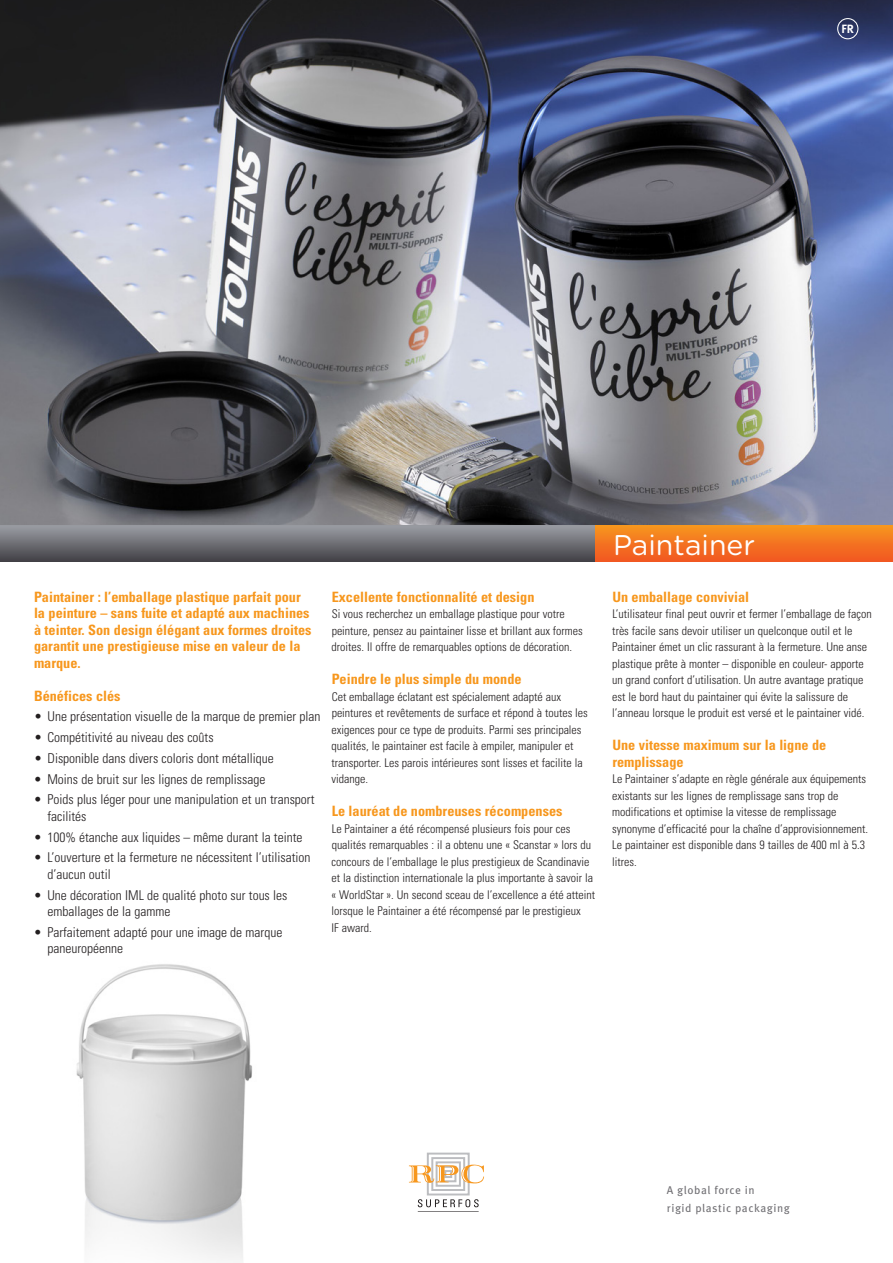
<style>
.page{position:relative;width:893px;height:1263px;background:#fff}
.page>*{position:absolute;margin:0;border:0;box-sizing:border-box;transform-origin:0 0}
.t1{font:28.5px "Gotham Rounded";color:#fff}
.t2{font:700 condensed 14.25px/16.5px "Univers LT Std";color:#f7971d}
.t3{font:300 condensed 13.5px/16.5px "Univers LT Std";color:#231f20}
.t4{font:300 condensed 12px/16.5px "Univers LT Std";color:#231f20}
.t5{font:700 12px "Meta OT";color:#fff}
.t6{font:11.25px/18px "Meta OT";letter-spacing:.045em;color:#717074}
</style>
<div class="page">
<img style="left:0;top:0;width:893px;height:526px">
<img style="left:76px;top:964px;width:176px;height:297px">
<svg style="left:418px;top:1199px;width:61px;height:8px"></svg>
<hr style="left:418px;top:1212px;width:61px;height:1px;background:#231f20">
<div style="left:427px;top:1152px;width:43px;height:43px;border:2px solid #bcbdc0"></div>
<div style="left:431px;top:1157px;width:34px;height:34px;border:2px solid #bcbdc0"></div>
<div style="left:436px;top:1161px;width:25px;height:26px;border:2px solid #bcbdc0"></div>
<svg style="left:409px;top:1165px;width:75px;height:19px"></svg>
<svg style="left:0;top:526px;width:595px;height:35px;background:#6e6e74"></svg>
<svg style="left:595px;top:526px;width:298px;height:35px;background:#f37520"></svg>
<div style="left:837px;top:18px;width:21px;height:21px;border:1px solid #fff;border-radius:50%"></div>
<p class="t5" style="left:841px;top:21px;width:14px">FR</p>
<p class="t2" style="left:34px;top:588px;width:279px">Paintainer : l’emballage plastique parfait pour la peinture – sans fuite et adapté aux machines à teinter. Son design élégant aux formes droites garantit une prestigieuse mise en valeur de la marque.</p>
<p class="t2" style="left:34px;top:687px;width:88px">Bénéfices clés</p>
<p class="t3" style="left:34px;top:708px;width:288px">• Une présentation visuelle de la marque de premier plan</p>
<p class="t3" style="left:34px;top:729px;width:181px">• Compétitivité au niveau des coûts</p>
<p class="t3" style="left:34px;top:750px;width:241px">• Disponible dans divers coloris dont métallique</p>
<p class="t3" style="left:34px;top:771px;width:233px">• Moins de bruit sur les lignes de remplissage</p>
<p class="t3" style="left:47px;top:791px;width:268px;text-indent:-13px">• Poids plus léger pour une manipulation et un transport facilités</p>
<p class="t3" style="left:34px;top:829px;width:270px">• 100% étanche aux liquides – même durant la teinte</p>
<p class="t3" style="left:47px;top:849px;width:264px;text-indent:-13px">• L’ouverture et la fermeture ne nécessitent l’utilisation d’aucun outil</p>
<p class="t3" style="left:47px;top:887px;width:242px;text-indent:-13px">• Une décoration IML de qualité photo sur tous les emballages de la gamme</p>
<p class="t3" style="left:47px;top:924px;width:236px;text-indent:-13px">• Parfaitement adapté pour une image de marque paneuropéenne</p>
<p class="t2" style="left:332px;top:588px;width:204px">Excellente fonctionnalité et design</p>
<p class="t4" style="left:332px;top:606px;width:253px">Si vous recherchez un emballage plastique pour votre peinture, pensez au paintainer lisse et brillant aux formes droites. Il offre de remarquables options de décoration.</p>
<p class="t2" style="left:332px;top:671px;width:191px">Peindre le plus simple du monde</p>
<p class="t4" style="left:332px;top:688px;width:258px">Cet emballage éclatant est spécialement adapté aux peintures et revêtements de surface et répond à toutes les exigences pour ce type de produits. Parmi ses principales qualités, le paintainer est facile à empiler, manipuler et transporter. Les parois intérieures sont lisses et facilite la vidange.</p>
<p class="t2" style="left:332px;top:803px;width:232px">Le lauréat de nombreuses récompenses</p>
<p class="t4" style="left:332px;top:820px;width:265px">Le Paintainer a été récompensé plusieurs fois pour ces qualités remarquables : il a obtenu une « Scanstar » lors du concours de l’emballage le plus prestigieux de Scandinavie et la distinction internationale la plus importante à savoir la « WorldStar ». Un second sceau de l’excellence a été atteint lorsque le Paintainer a été récompensé par le prestigieux<br>IF award.</p>
<h1 class="t1" style="left:613px;top:525px;width:143px">Paintainer</h1>
<p class="t2" style="left:612px;top:588px;width:138px">Un emballage convivial</p>
<p class="t4" style="left:612px;top:606px;width:261px">L’utilisateur final peut ouvrir et fermer l’emballage de façon très facile sans devoir utiliser un quelconque outil et le Paintainer émet un clic rassurant à la fermeture. Une anse plastique prête à monter – disponible en couleur- apporte un grand confort d’utilisation. Un autre avantage pratique est le bord haut du paintainer qui évite la salissure de l’anneau lorsque le produit est versé et le paintainer vidé.</p>
<p class="t2" style="left:612px;top:737px;width:216px">Une vitesse maximum sur la ligne de remplissage</p>
<p class="t4" style="left:612px;top:771px;width:257px">Le Paintainer s’adapte en règle générale aux équipements existants sur les lignes de remplissage sans trop de modifications et optimise la vitesse de remplissage synonyme d’efficacité pour la chaîne d’approvisionnement.<br>Le paintainer est disponible dans 9 tailles de 400 ml à 5.3 litres.</p>
<p class="t6" style="left:667px;top:1181px;width:125px">A global force in<br>rigid plastic packaging</p>
</div>
